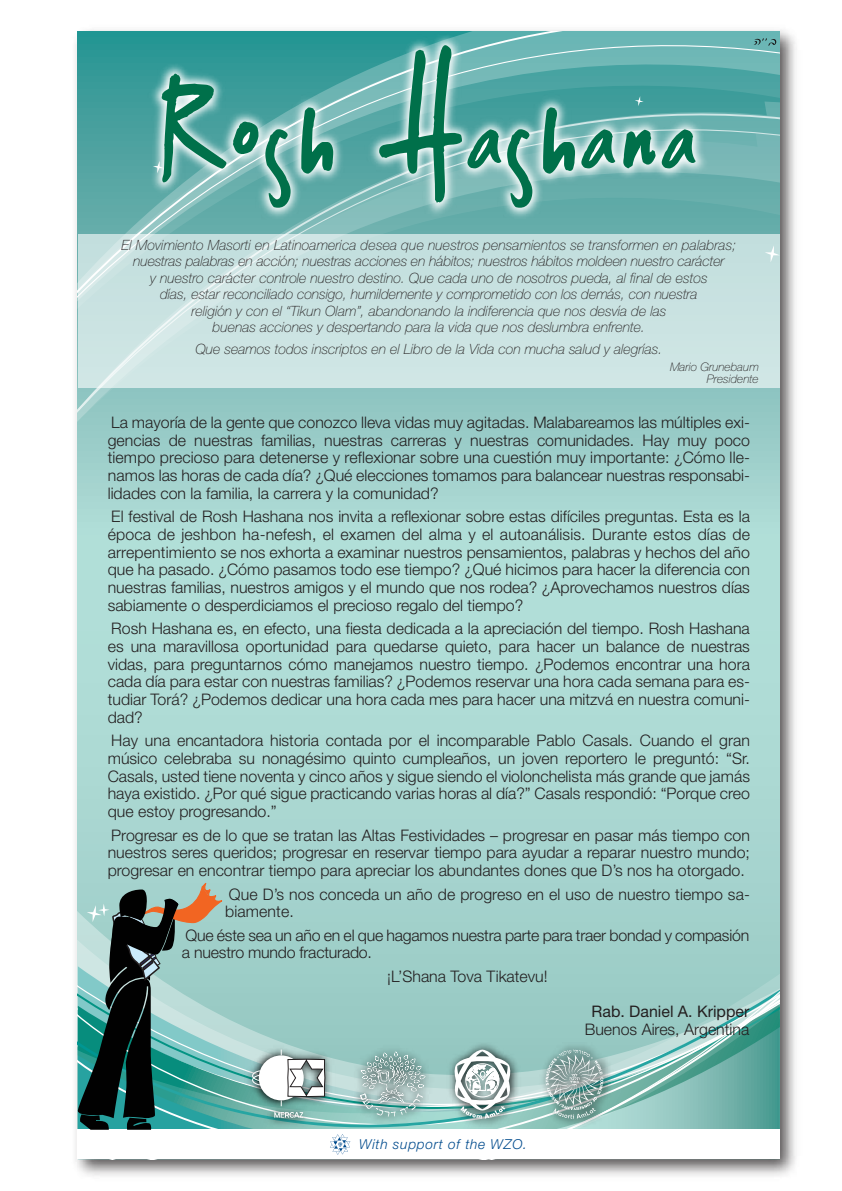
<style>
.page{position:relative;width:842px;height:1191px;background:#fff}
.page>*{position:absolute;margin:0;border:0;box-sizing:border-box;transform-origin:0 0}
.t1{font:146.6px "Splurge";color:#00704a}
.t2{font:300 15.9px/17.7px "Helvetica Neue";color:#231f20;text-align:justify}
.t3{font:15.9px "Helvetica Neue";color:#231f20}
.t4{font:italic 100 14.1px/16.5px "Helvetica Neue";color:#231f20;text-align:center}
.t5{font:italic 300 13.7px "Helvetica Neue";letter-spacing:.055em;color:#004b8d}
.t6{font:italic 100 11.8px/11.8px "Helvetica Neue";color:#231f20;text-align:right}
</style>
<div class="page">
<img style="left:75px;top:29px;width:721px;height:1147px">
<div style="left:78px;top:32px;width:702px;height:1098px;background:#afdcd6"></div>
<svg style="left:78px;top:1159px;width:702px;height:17px;background:#b5b4b4"></svg>
<div style="left:78px;top:857px;width:702px;height:32px;background:#a5d3ce"></div>
<svg style="left:223px;top:889px;width:557px;height:240px"></svg>
<svg style="left:78px;top:101px;width:702px;height:388px"></svg>
<svg style="left:758px;top:38px;width:18px;height:8px"></svg>
<div style="left:78px;top:1129px;width:702px;height:30px;background:#fff"></div>
<svg style="left:330px;top:1134px;width:20px;height:20px"></svg>
<img style="left:223px;top:1042px;width:418px;height:84px">
<div style="left:259px;top:1055px;width:45px;height:45px;background:#fff;border-radius:50%"></div>
<svg style="left:252px;top:1070px;width:8px;height:15px"></svg>
<svg style="left:281px;top:1049px;width:45px;height:57px"></svg>
<svg style="left:274px;top:1112px;width:29px;height:5px"></svg>
<svg style="left:360px;top:1051px;width:66px;height:65px;background:#9cbab7"></svg>
<svg style="left:454px;top:1049px;width:57px;height:69px;background:#afc2c0"></svg>
<svg style="left:546px;top:1049px;width:57px;height:69px;background:#91afab"></svg>
<div style="left:78px;top:235px;width:702px;height:153px;background:#cbe3e2"></div>
<img style="left:100px;top:29px;width:658px;height:234px">
<svg style="left:78px;top:883px;width:145px;height:246px"></svg>
<h1 class="t1" style="left:158px;top:24px;width:542px">Rosh Hashana</h1>
<p class="t4" style="left:121px;top:236px;width:616px">El Movimiento Masorti en Latinoamerica desea que nuestros pensamientos se transformen en palabras; nuestras palabras en acción; nuestras acciones en hábitos; nuestros hábitos moldeen nuestro carácter<br>y nuestro carácter controle nuestro destino. Que cada uno de nosotros pueda, al final de estos<br>días, estar reconciliado consigo, humildemente y comprometido con los demás, con nuestra<br>religión y con el “Tikun Olam”, abandonando la indiferencia que nos desvía de las<br>buenas acciones y despertando para la vida que nos deslumbra enfrente.</p>
<p class="t4" style="left:195px;top:340px;width:469px">Que seamos todos inscriptos en el Libro de la Vida con mucha salud y alegrías.</p>
<p class="t6" style="left:670px;top:361px;width:90px">Mario Grunebaum<br>Presidente</p>
<p class="t2" style="left:108px;top:413px;width:644px">La mayoría de la gente que conozco lleva vidas muy agitadas. Malabareamos las múltiples exi&shy;gencias de nuestras familias, nuestras carreras y nuestras comunidades. Hay muy poco tiempo precioso para detenerse y reflexionar sobre una cuestión muy importante: ¿Cómo lle&shy;namos las horas de cada día? ¿Qué elecciones tomamos para balancear nuestras responsabi&shy;lidades con la familia, la carrera y la comunidad?</p>
<p class="t2" style="left:108px;top:507px;width:644px">El festival de Rosh Hashana nos invita a reflexionar sobre estas difíciles preguntas. Esta es la época de jeshbon ha-nefesh, el examen del alma y el autoanálisis. Durante estos días de arrepentimiento se nos exhorta a examinar nuestros pensamientos, palabras y hechos del año que ha pasado. ¿Cómo pasamos todo ese tiempo? ¿Qué hicimos para hacer la diferencia con nuestras familias, nuestros amigos y el mundo que nos rodea? ¿Aprovechamos nuestros días sabiamente o desperdiciamos el precioso regalo del tiempo?</p>
<p class="t2" style="left:108px;top:619px;width:644px">Rosh Hashana es, en efecto, una fiesta dedicada a la apreciación del tiempo. Rosh Hashana es una maravillosa oportunidad para quedarse quieto, para hacer un balance de nuestras vidas, para preguntarnos cómo manejamos nuestro tiempo. ¿Podemos encontrar una hora cada día para estar con nuestras familias? ¿Podemos reservar una hora cada semana para es&shy;tudiar Torá? ¿Podemos dedicar una hora cada mes para hacer una mitzvá en nuestra comuni&shy;dad?</p>
<p class="t2" style="left:108px;top:731px;width:644px">Hay una encantadora historia contada por el incomparable Pablo Casals. Cuando el gran músico celebraba su nonagésimo quinto cumpleaños, un joven reportero le preguntó: “Sr.<br>Casals, usted tiene noventa y cinco años y sigue siendo el violonchelista más grande que jamás haya existido. ¿Por qué sigue practicando varias horas al día?” Casals respondió: “Porque creo que estoy progresando.”</p>
<p class="t2" style="left:108px;top:826px;width:644px">Progresar es de lo que se tratan las Altas Festividades – progresar en pasar más tiempo con nuestros seres queridos; progresar en reservar tiempo para ayudar a reparar nuestro mundo; progresar en encontrar tiempo para apreciar los abundantes dones que D’s nos ha otorgado.</p>
<p class="t2" style="left:225px;top:884px;width:526px">Que D’s nos conceda un año de progreso en el uso de nuestro tiempo sa&shy;biamente.</p>
<p class="t2" style="left:182px;top:926px;width:569px">Que éste sea un año en el que hagamos nuestra parte para traer bondad y compasión a nuestro mundo fracturado.</p>
<p class="t2" style="left:387px;top:967px;width:162px">¡L’Shana Tova Tikatevu!</p>
<p class="t3" style="left:591px;top:1002px;width:159px">Rab. Daniel A. Kripper</p>
<p class="t2" style="left:585px;top:1020px;width:166px">Buenos Aires, Argentina</p>
<p class="t5" style="left:359px;top:1135px;width:170px">With support of the WZO.</p>
</div>
